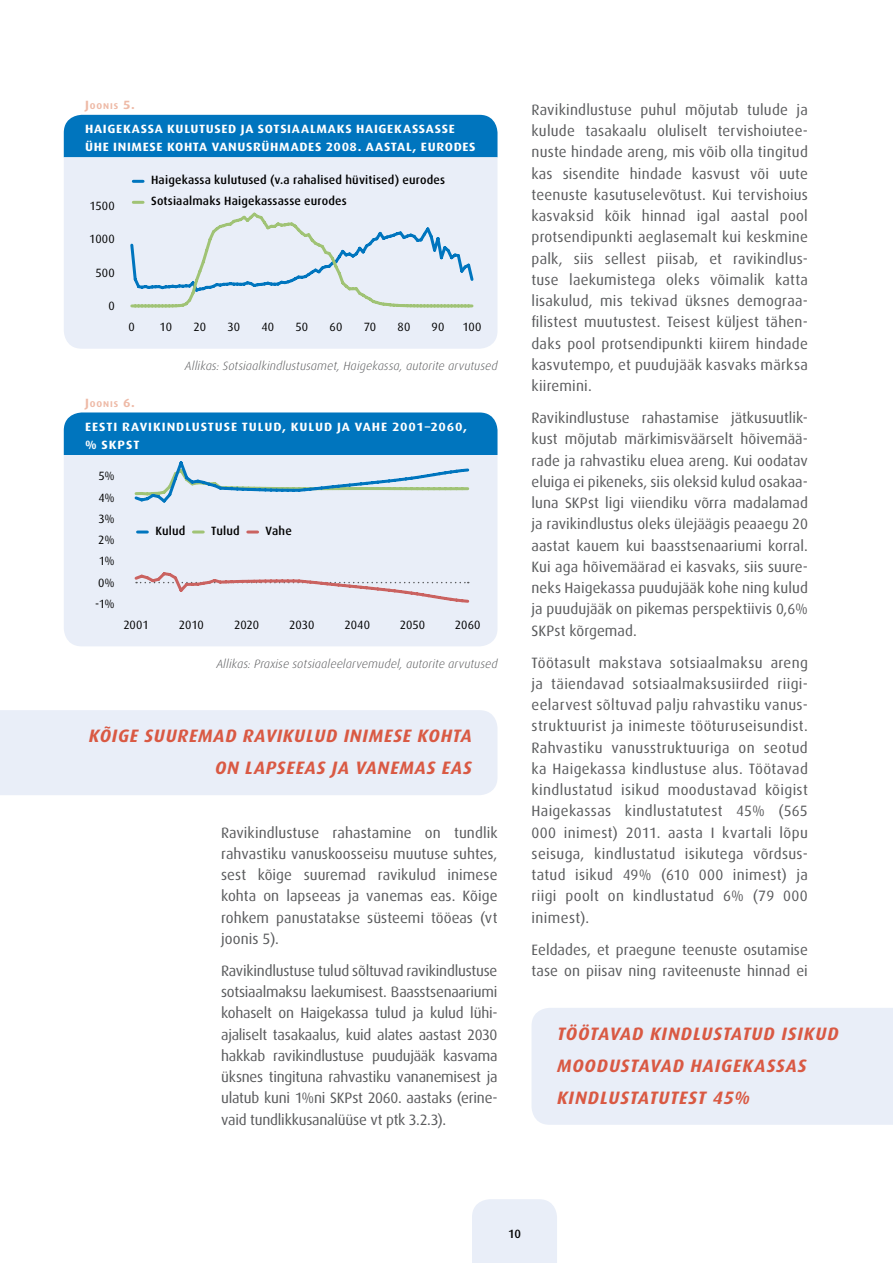
<style>
.page{position:relative;width:893px;height:1263px;background:#fff}
.page>*{position:absolute;margin:0;border:0;box-sizing:border-box;transform-origin:0 0}
.t1{font:italic 700 18px/32px "Dax";letter-spacing:.045em;color:#d95943}
.t2{font:15px/21.3px "Dax";letter-spacing:.005em;color:#58595b;text-align:justify}
.t3{font:700 12px/18px "Dax";letter-spacing:.055em;color:#fff;scale:1.1 1}
.t4{font:italic 300 12px "Dax";letter-spacing:.01em;color:#58595b}
.t5{font:500 12px/21px "Dax";letter-spacing:.015em;color:#000}
.t6{font:12px "Dax";letter-spacing:.005em;color:#000}
.t7{font:700 8.4px "Dax";letter-spacing:.095em;color:#eebaa7;scale:1.1 1}
.s1{font-size:12px}
</style>
<div class="page">
<div style="left:472px;top:1199px;width:85px;height:64px;background:#e9eef8"></div>
<div style="left:531px;top:1008px;width:362px;height:117px;background:#e9eef8"></div>
<div style="left:64px;top:115px;width:433px;height:42px;background:#0075be"></div>
<div style="left:64px;top:157px;width:433px;height:192px;background:#e9eef8"></div>
<svg style="left:133px;top:180px;width:10px;height:3px"></svg>
<svg style="left:133px;top:201px;width:10px;height:3px"></svg>
<svg style="left:129px;top:210px;width:347px;height:99px;background:#dbe6ef"></svg>
<div style="left:64px;top:505px;width:433px;height:141px;background:#e9eef8"></div>
<svg style="left:138px;top:530px;width:9px;height:3px"></svg>
<svg style="left:193px;top:530px;width:10px;height:3px"></svg>
<svg style="left:248px;top:530px;width:10px;height:3px"></svg>
<svg style="left:132px;top:569px;width:339px;height:35px;background:#e5dfe8"></svg>
<svg style="left:64px;top:412px;width:433px;height:93px;background:#77b2d9"></svg>
<div style="left:0;top:710px;width:497px;height:85px;background:#e9eef8"></div>
<p class="t7" style="left:85px;top:101px;width:47px"><span class="s1">J</span>OONIS <span class="s1">5.</span></p>
<p class="t3" style="left:85px;top:120px;width:357px">HAIGEKASSA KULUTUSED JA SOTSIAALMAKS HAIGEKASSASSE<br>ÜHE INIMESE KOHTA VANUSRÜHMADES 2008. AASTAL, EURODES</p>
<p class="t6" style="left:90px;top:199px;width:27px">1500</p>
<p class="t6" style="left:89px;top:233px;width:27px">1000</p>
<p class="t6" style="left:95px;top:266px;width:21px">500</p>
<p class="t6" style="left:108px;top:299px;width:8px">0</p>
<p class="t5" style="left:151px;top:170px;width:295px">Haigekassa kulutused (v.a rahalised hüvitised) eurodes<br>Sotsiaalmaks Haigekassasse eurodes</p>
<p class="t6" style="left:129px;top:320px;width:8px">0</p>
<p class="t6" style="left:160px;top:320px;width:14px">10</p>
<p class="t6" style="left:194px;top:320px;width:14px">20</p>
<p class="t6" style="left:227px;top:320px;width:14px">30</p>
<p class="t6" style="left:261px;top:320px;width:14px">40</p>
<p class="t6" style="left:296px;top:320px;width:14px">50</p>
<p class="t6" style="left:329px;top:320px;width:14px">60</p>
<p class="t6" style="left:364px;top:320px;width:14px">70</p>
<p class="t6" style="left:398px;top:320px;width:14px">80</p>
<p class="t6" style="left:432px;top:320px;width:14px">90</p>
<p class="t6" style="left:462px;top:320px;width:21px">100</p>
<p class="t4" style="left:185px;top:359px;width:314px">Allikas: Sotsiaalkindlustusamet, Haigekassa, autorite arvutused</p>
<p class="t7" style="left:85px;top:399px;width:47px"><span class="s1">J</span>OONIS <span class="s1">6.</span></p>
<p class="t3" style="left:85px;top:418px;width:349px">EESTI RAVIKINDLUSTUSE TULUD, KULUD JA VAHE 2001–2060, % SKPST</p>
<p class="t6" style="left:98px;top:470px;width:18px">5%</p>
<p class="t6" style="left:98px;top:491px;width:18px">4%</p>
<p class="t6" style="left:98px;top:512px;width:18px">3%</p>
<p class="t6" style="left:98px;top:533px;width:18px">2%</p>
<p class="t6" style="left:99px;top:555px;width:18px">1%</p>
<p class="t6" style="left:98px;top:576px;width:18px">0%</p>
<p class="t6" style="left:95px;top:597px;width:21px">-1%</p>
<p class="t5" style="left:155px;top:520px;width:32px">Kulud</p>
<p class="t5" style="left:211px;top:520px;width:30px">Tulud</p>
<p class="t5" style="left:266px;top:520px;width:28px">Vahe</p>
<p class="t6" style="left:123px;top:618px;width:27px">2001</p>
<p class="t6" style="left:179px;top:618px;width:26px">2010</p>
<p class="t6" style="left:234px;top:618px;width:27px">2020</p>
<p class="t6" style="left:289px;top:618px;width:27px">2030</p>
<p class="t6" style="left:344px;top:618px;width:27px">2040</p>
<p class="t6" style="left:400px;top:618px;width:27px">2050</p>
<p class="t6" style="left:455px;top:618px;width:27px">2060</p>
<p class="t4" style="left:216px;top:657px;width:283px">Allikas: Praxise sotsiaaleelarvemudel, autorite arvutused</p>
<p class="t1" style="left:89px;top:720px;width:385px;text-align:right">KÕIGE SUUREMAD RAVIKULUD INIMESE KOHTA<br>ON LAPSEEAS JA VANEMAS EAS</p>
<p class="t2" style="left:221px;top:822px;width:278px">Ravikindlustuse rahastamine on tundlik rahvastiku vanuskoosseisu muutuse suhtes, sest kõige suuremad ravikulud inimese kohta on lapseeas ja vanemas eas. Kõige rohkem panustatakse süsteemi tööeas (vt joonis 5).</p>
<p class="t2" style="left:221px;top:960px;width:278px">Ravikindlustuse tulud sõltuvad ravikindlustuse sotsiaalmaksu laekumisest. Baasstsenaariumi kohaselt on Haigekassa tulud ja kulud lühi&shy;ajaliselt tasakaalus, kuid alates aastast 2030 hakkab ravikindlustuse puudujääk kasvama üksnes tingituna rahvastiku vananemisest ja ulatub kuni 1%ni SKPst 2060. aastaks (erine&shy;vaid tundlikkusanalüüse vt ptk 3.2.3).</p>
<p class="t2" style="left:531px;top:99px;width:278px">Ravikindlustuse puhul mõjutab tulude ja kulude tasakaalu oluliselt tervishoiutee&shy;nuste hindade areng, mis võib olla tingitud kas sisendite hindade kasvust või uute teenuste kasutuselevõtust. Kui tervishoius kasvaksid kõik hinnad igal aastal pool protsendipunkti aeglasemalt kui keskmine palk, siis sellest piisab, et ravikindlus&shy;tuse laekumistega oleks võimalik katta lisakulud, mis tekivad üksnes demograa&shy;filistest muutustest. Teisest küljest tähen&shy;daks pool protsendipunkti kiirem hindade kasvutempo, et puudujääk kasvaks märksa kiiremini.</p>
<p class="t2" style="left:531px;top:407px;width:278px">Ravikindlustuse rahastamise jätkusuutlik&shy;kust mõjutab märkimisväärselt hõivemää&shy;rade ja rahvastiku eluea areng. Kui oodatav eluiga ei pikeneks, siis oleksid kulud osakaa&shy;luna SKPst ligi viiendiku võrra madalamad ja ravikindlustus oleks ülejäägis peaaegu 20 aastat kauem kui baasstsenaariumi korral.<br>Kui aga hõivemäärad ei kasvaks, siis suure&shy;neks Haigekassa puudujääk kohe ning kulud ja puudujääk on pikemas perspektiivis 0,6% SKPst kõrgemad.</p>
<p class="t2" style="left:531px;top:652px;width:278px">Töötasult makstava sotsiaalmaksu areng ja täiendavad sotsiaalmaksusiirded riigi&shy;eelarvest sõltuvad palju rahvastiku vanus&shy;struktuurist ja inimeste tööturuseisundist.<br>Rahvastiku vanusstruktuuriga on seotud ka Haigekassa kindlustuse alus. Töötavad kindlustatud isikud moodustavad kõigist Haigekassas kindlustatutest 45% (565<br>000 inimest) 2011. aasta I kvartali lõpu seisuga, kindlustatud isikutega võrdsus&shy;tatud isikud 49% (610 000 inimest) ja riigi poolt on kindlustatud 6% (79 000 inimest).</p>
<p class="t2" style="left:531px;top:939px;width:278px">Eeldades, et praegune teenuste osutamise tase on piisav ning raviteenuste hinnad ei</p>
<p class="t1" style="left:557px;top:1018px;width:283px">TÖÖTAVAD KINDLUSTATUD ISIKUD<br>MOODUSTAVAD HAIGEKASSAS<br>KINDLUSTATUTEST 45%</p>
<p class="t5" style="left:508px;top:1223px;width:14px">10</p>
</div>
